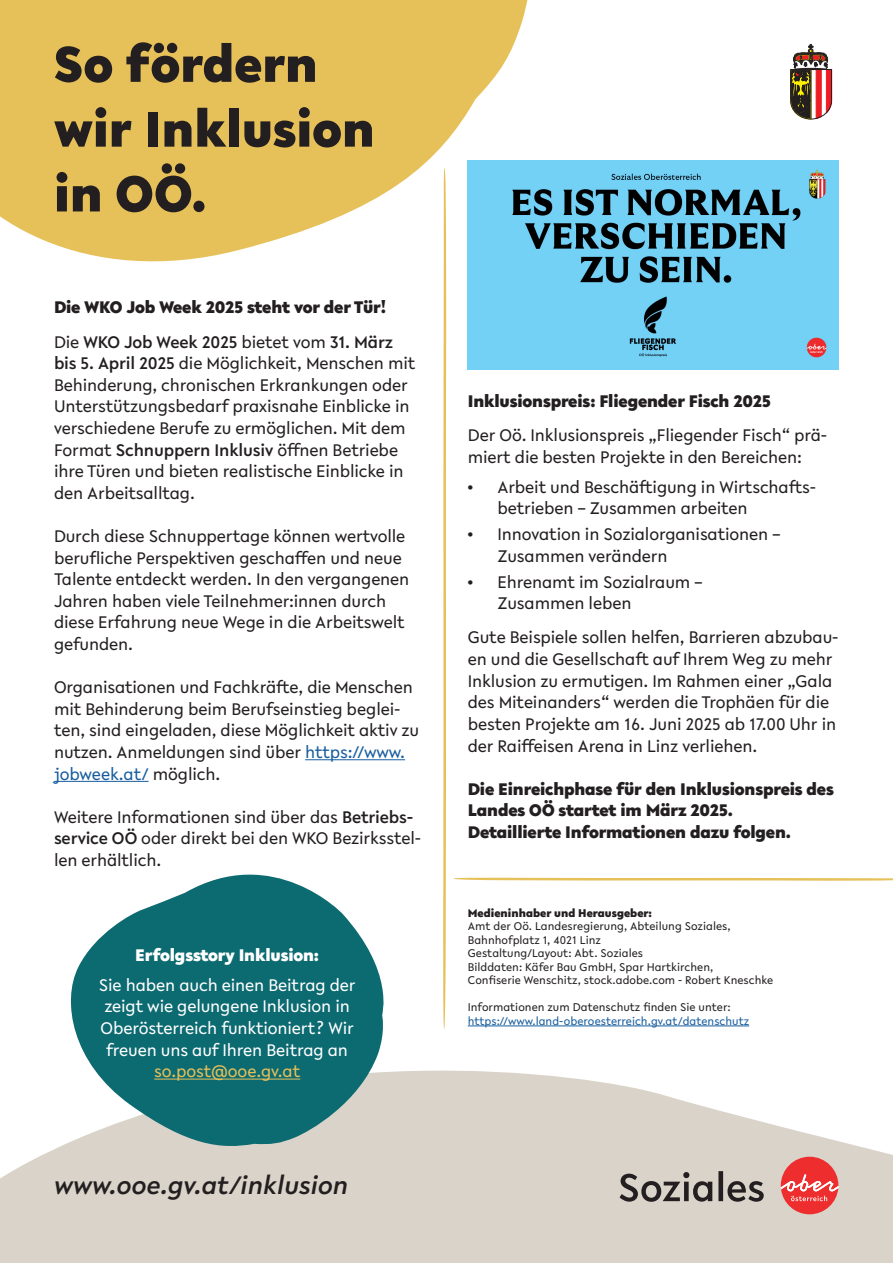
<style>
.page{position:relative;width:893px;height:1263px;background:#fff}
.page>*{position:absolute;margin:0;border:0;box-sizing:border-box;transform-origin:0 0}
.t1{font:900 54px/64.8px "Lelo";color:#231f20}
.t2{font:italic 500 27px "Lelo";color:#231f20}
.t3{font:18px/21.6px "Lelo";letter-spacing:-.01em;color:#231f20}
.t4{font:900 18px/21.6px "Lelo";letter-spacing:-.01em;color:#231f20}
.t5{font:18px/21.6px "Lelo";letter-spacing:-.01em;color:#fff;text-align:center}
.t6{font:900 18px "Lelo";letter-spacing:-.01em;color:#fff}
.t7{font:18px "Lelo";letter-spacing:-.01em;color:#e6c059}
.t8{font:12px/13.5px "Lelo";color:#231f20}
.t9{font:12px "Lelo";color:#175d9e}
.t10{font:900 12px "Lelo";color:#231f20}
.s1{font-weight:400}
.s2{font-weight:500}
.s3{color:#175d9e}
</style>
<div class="page">
<svg style="left:0;top:1070px;width:893px;height:193px;background:#ded9d0"></svg>
<svg style="left:0;top:0;width:555px;height:289px;fill:#e6c059"></svg>
<svg style="left:781px;top:1157px;width:57px;height:57px;background:#eb6463"></svg>
<svg style="left:619px;top:1171px;width:145px;height:31px;background:#9b9690"></svg>
<svg style="left:790px;top:44px;width:42px;height:75px"></svg>
<hr style="left:305px;top:759px;width:100px;height:1px;background:#175d9e">
<hr style="left:54px;top:781px;width:95px;height:1px;background:#175d9e">
<hr style="left:468px;top:1025px;width:281px;height:1px;background:#175d9e">
<svg style="left:443px;top:159px;width:3px;height:870px;background:#ebcd7d"></svg>
<img style="left:468px;top:161px;width:371px;height:208px">
<svg style="left:61px;top:874px;width:334px;height:275px;fill:#0c6a71"></svg>
<hr style="left:154px;top:1079px;width:146px;height:1px;background:#e6c059">
<svg style="left:453px;top:877px;width:440px;height:4px"></svg>
<h1 class="t1" style="left:54px;top:30px;width:322px">So fördern wir Inklusion in OÖ.</h1>
<p class="t4" style="left:54px;top:290px;width:341px;line-height:34.3px">Die WKO Job Week 2025 steht vor der Tür!<br><span class="s1">Die</span> <span class="s2">WKO Job Week 2025</span> <span class="s1">bietet vom</span> <span class="s2">31. März</span></p>
<p class="t3" style="left:54px;top:352px;width:363px"><span class="s2">bis 5. April 2025</span> die Möglichkeit, Menschen mit Behinderung, chronischen Erkrankungen oder Unterstützungsbedarf praxisnahe Einblicke in verschiedene Berufe zu ermöglichen. Mit dem Format <span class="s2">Schnuppern Inklusiv</span> öffnen Betriebe ihre Türen und bieten realistische Einblicke in den Arbeitsalltag.</p>
<p class="t3" style="left:54px;top:525px;width:357px">Durch diese Schnuppertage können wertvolle berufliche Perspektiven geschaffen und neue Talente entdeckt werden. In den vergangenen Jahren haben viele Teilnehmer:innen durch diese Erfahrung neue Wege in die Arbeitswelt gefunden.</p>
<p class="t3" style="left:54px;top:676px;width:367px">Organisationen und Fachkräfte, die Menschen mit Behinderung beim Berufseinstieg beglei&shy;ten, sind eingeladen, diese Möglichkeit aktiv zu nutzen. Anmeldungen sind über <span class="s3">https://www. jobweek.at/</span> möglich.</p>
<p class="t3" style="left:54px;top:806px;width:369px">Weitere Informationen sind über das <span class="s2">Betriebs&shy;service OÖ</span> oder direkt bei den WKO Bezirksstel&shy;len erhältlich.</p>
<p class="t6" style="left:135px;top:942px;width:185px">Erfolgsstory Inklusion:</p>
<p class="t5" style="left:99px;top:974px;width:258px">Sie haben auch einen Beitrag der zeigt wie gelungene Inklusion in<br>Oberösterreich funktioniert? Wir freuen uns auf Ihren Beitrag an</p>
<p class="t7" style="left:154px;top:1059px;width:148px">so.post@ooe.gv.at</p>
<h2 class="t2" style="left:54px;top:1166px;width:296px">www.ooe.gv.at/inklusion</h2>
<p class="t4" style="left:468px;top:389px;width:305px">Inklusionspreis: Fliegender Fisch 2025</p>
<p class="t3" style="left:468px;top:424px;width:361px">Der Oö. Inklusionspreis „Fliegender Fisch“ prä&shy;miert die besten Projekte in den Bereichen:</p>
<p class="t3" style="left:497px;top:476px;width:320px;text-indent:-30px">• Arbeit und Beschäftigung in Wirtschafts&shy;betrieben – Zusammen arbeiten</p>
<p class="t3" style="left:497px;top:523px;width:284px;text-indent:-30px">• Innovation in Sozialorganisationen –<br>Zusammen verändern</p>
<p class="t3" style="left:497px;top:570px;width:206px;text-indent:-30px">• Ehrenamt im Sozialraum –<br>Zusammen leben</p>
<p class="t3" style="left:468px;top:626px;width:372px">Gute Beispiele sollen helfen, Barrieren abzubau&shy;en und die Gesellschaft auf Ihrem Weg zu mehr Inklusion zu ermutigen. Im Rahmen einer „Gala des Miteinanders“ werden die Trophäen für die besten Projekte am 16. Juni 2025 ab 17.00 Uhr in der Raiffeisen Arena in Linz verliehen.</p>
<p class="t4" style="left:468px;top:777px;width:368px">Die Einreichphase für den Inklusionspreis des<br>Landes OÖ startet im März 2025.<br>Detaillierte Informationen dazu folgen.</p>
<p class="t10" style="left:468px;top:904px;width:186px">Medieninhaber und Herausgeber:</p>
<p class="t8" style="left:468px;top:919px;width:307px">Amt der Oö. Landesregierung, Abteilung Soziales, Bahnhofplatz 1, 4021 Linz<br>Gestaltung/Layout: Abt. Soziales<br>Bilddaten: Käfer Bau GmbH, Spar Hartkirchen,<br>Confiserie Wenschitz, stock.adobe.com - Robert Kneschke</p>
<p class="t8" style="left:468px;top:1000px;width:264px">Informationen zum Datenschutz finden Sie unter:</p>
<p class="t9" style="left:468px;top:1012px;width:283px">https://www.land-oberoesterreich.gv.at/datenschutz</p>
</div>
